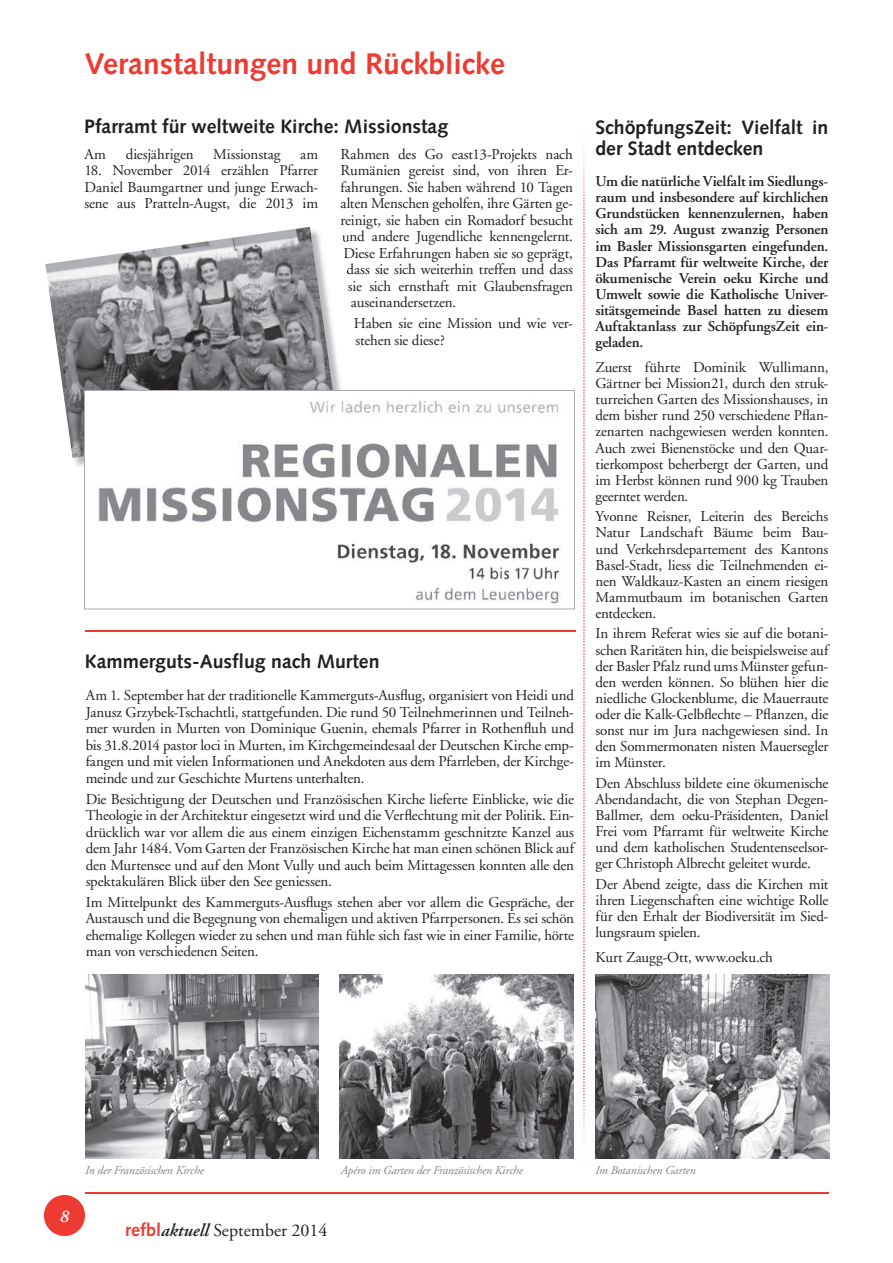
<style>
.page{position:relative;width:893px;height:1263px;background:#fff}
.page>*{position:absolute;margin:0;border:0;box-sizing:border-box;transform-origin:0 0}
.t1{font:700 30px "Syntax Com";color:#ee3b32}
.t2{font:700 19.5px/21px "Syntax Com";color:#231f20}
.t3{font:18px "Adobe Garamond";color:#231f20}
.t4{font:italic 600 18px "Adobe Garamond";color:#fff}
.t5{font:15px/16.2px "Adobe Garamond";letter-spacing:-.01em;color:#231f20;text-align:justify}
.t6{font:600 15px/16.2px "Adobe Garamond";letter-spacing:-.005em;color:#231f20;text-align:justify}
.t7{font:italic 12px "Adobe Garamond";letter-spacing:-.01em;color:#808285}
.s1{font-family:"Syntax Com";font-weight:700;color:#ee3b32}
.s2{font-weight:600;font-style:italic}
</style>
<div class="page">
<div style="left:44px;top:1195px;width:41px;height:41px;background:#ee3b32;border-radius:50%"></div>
<hr style="left:86px;top:1193px;width:743px;height:1px;background:#ee3b32">
<img style="left:595px;top:975px;width:234px;height:183px">
<img style="left:342px;top:235px;width:6px;height:7px">
<img style="left:344px;top:248px;width:4px;height:10px">
<img style="left:45px;top:227px;width:292px;height:231px">
<svg style="left:84px;top:390px;width:491px;height:219px"></svg>
<img style="left:85px;top:975px;width:234px;height:183px">
<img style="left:340px;top:975px;width:233px;height:183px">
<hr style="left:86px;top:630px;width:490px;height:2px;background:#ee3b32">
<img style="left:583px;top:138px;width:2px;height:1017px">
<h1 class="t1" style="left:85px;top:46px;width:422px">Veranstaltungen und Rückblicke</h1>
<h2 class="t2" style="left:84px;top:116px;width:365px">Pfarramt für weltweite Kirche: Missionstag</h2>
<p class="t5" style="left:84px;top:146px;width:23px">Am</p>
<p class="t5" style="left:126px;top:146px;width:69px">diesjährigen</p>
<p class="t5" style="left:213px;top:146px;width:69px">Missionstag</p>
<p class="t5" style="left:300px;top:146px;width:20px">am</p>
<p class="t5" style="left:84px;top:163px;width:235px">18. November 2014 erzählen Pfarrer Daniel Baumgartner und junge Erwach&shy;sene aus Pratteln-Augst, die 2013 im</p>
<p class="t5" style="left:340px;top:146px;width:234px">Rahmen des Go east13-Projekts nach</p>
<p class="t5" style="left:340px;top:163px;width:234px">Rumänien gereist sind, von ihren Er-</p>
<p class="t5" style="left:340px;top:179px;width:234px">fahrungen. Sie haben während 10 Tagen</p>
<p class="t5" style="left:340px;top:196px;width:234px">alten Menschen geholfen, ihre Gärten ge-</p>
<p class="t5" style="left:340px;top:212px;width:234px">reinigt, sie haben ein Romadorf besucht</p>
<p class="t5" style="left:342px;top:229px;width:233px">und andere Jugendliche kennengelernt.</p>
<p class="t5" style="left:343px;top:245px;width:231px">Diese Erfahrungen haben sie so geprägt,</p>
<p class="t5" style="left:346px;top:262px;width:228px">dass sie sich weiterhin treffen und dass</p>
<p class="t5" style="left:348px;top:278px;width:227px">sie sich ernsthaft mit Glaubensfragen</p>
<p class="t5" style="left:351px;top:295px;width:107px">auseinandersetzen.</p>
<p class="t5" style="left:354px;top:316px;width:220px">Haben sie eine Mission und wie ver&shy;stehen sie diese?</p>
<h2 class="t2" style="left:85px;top:651px;width:296px">Kammerguts-Ausflug nach Murten</h2>
<p class="t5" style="left:86px;top:688px;width:490px">Am 1. September hat der traditionelle Kammerguts-Ausflug, organisiert von Heidi und Janusz Grzybek-Tschachtli, stattgefunden. Die rund 50 Teilnehmerinnen und Teilneh&shy;mer wurden in Murten von Dominique Guenin, ehemals Pfarrer in Rothenfluh und bis 31.8.2014 pastor loci in Murten, im Kirchgemeindesaal der Deutschen Kirche emp&shy;fangen und mit vielen Informationen und Anekdoten aus dem Pfarrleben, der Kirchge&shy;meinde und zur Geschichte Murtens unterhalten.</p>
<p class="t5" style="left:86px;top:791px;width:490px">Die Besichtigung der Deutschen und Französischen Kirche lieferte Einblicke, wie die Theologie in der Architektur eingesetzt wird und die Verflechtung mit der Politik. Ein&shy;drücklich war vor allem die aus einem einzigen Eichenstamm geschnitzte Kanzel aus dem Jahr 1484. Vom Garten der Französischen Kirche hat man einen schönen Blick auf den Murtensee und auf den Mont Vully und auch beim Mittagessen konnten alle den spektakulären Blick über den See geniessen.</p>
<p class="t5" style="left:86px;top:894px;width:490px">Im Mittelpunkt des Kammerguts-Ausflugs stehen aber vor allem die Gespräche, der Austausch und die Begegnung von ehemaligen und aktiven Pfarrpersonen. Es sei schön ehemalige Kollegen wieder zu sehen und man fühle sich fast wie in einer Familie, hörte man von verschiedenen Seiten.</p>
<h2 class="t2" style="left:595px;top:117px;width:234px">SchöpfungsZeit: Vielfalt in der Stadt entdecken</h2>
<p class="t6" style="left:595px;top:173px;width:234px">Um die natürliche Vielfalt im Siedlungs&shy;raum und insbesondere auf kirchlichen Grundstücken kennenzulernen, haben sich am 29. August zwanzig Personen im Basler Missionsgarten eingefunden.<br>Das Pfarramt für weltweite Kirche, der ökumenische Verein oeku Kirche und Umwelt sowie die Katholische Univer&shy;sitätsgemeinde Basel hatten zu diesem Auftaktanlass zur SchöpfungsZeit ein&shy;geladen.</p>
<p class="t5" style="left:595px;top:359px;width:234px">Zuerst führte Dominik Wullimann, Gärtner bei Mission21, durch den struk&shy;turreichen Garten des Missionshauses, in dem bisher rund 250 verschiedene Pflan&shy;zenarten nachgewiesen werden konnten.<br>Auch zwei Bienenstöcke und den Quar&shy;tierkompost beherbergt der Garten, und im Herbst können rund 900 kg Trauben geerntet werden.</p>
<p class="t5" style="left:595px;top:509px;width:234px">Yvonne Reisner, Leiterin des Bereichs Natur Landschaft Bäume beim Bau&shy;und Verkehrsdepartement des Kantons Basel-Stadt, liess die Teilnehmenden ei&shy;nen Waldkauz-Kasten an einem riesigen Mammutbaum im botanischen Garten entdecken.</p>
<p class="t5" style="left:595px;top:626px;width:234px">In ihrem Referat wies sie auf die botani&shy;schen Raritäten hin, die beispielsweise auf der Basler Pfalz rund ums Münster gefun&shy;den werden können. So blühen hier die niedliche Glockenblume, die Mauerraute oder die Kalk-Gelbflechte – Pflanzen, die sonst nur im Jura nachgewiesen sind. In den Sommermonaten nisten Mauersegler im Münster.</p>
<p class="t5" style="left:595px;top:775px;width:234px">Den Abschluss bildete eine ökumenische Abendandacht, die von Stephan Degen-Ballmer, dem oeku-Präsidenten, Daniel Frei vom Pfarramt für weltweite Kirche und dem katholischen Studentenseelsor&shy;ger Christoph Albrecht geleitet wurde.</p>
<p class="t5" style="left:595px;top:876px;width:234px">Der Abend zeigte, dass die Kirchen mit ihren Liegenschaften eine wichtige Rolle für den Erhalt der Biodiversität im Sied&shy;lungsraum spielen.</p>
<p class="t5" style="left:595px;top:949px;width:179px">Kurt Zaugg-Ott, www.oeku.ch</p>
<p class="t4" style="left:60px;top:1206px;width:11px">8</p>
<p class="t7" style="left:85px;top:1164px;width:120px">In der Französischen Kirche</p>
<p class="t7" style="left:341px;top:1164px;width:184px">Apéro im Garten der Französischen Kirche</p>
<p class="t7" style="left:595px;top:1164px;width:102px">Im Botanischen Garten</p>
<p class="t3" style="left:125px;top:1220px;width:204px"><span class="s1">refbl</span><span class="s2">aktuell</span> September 2014</p>
</div>
